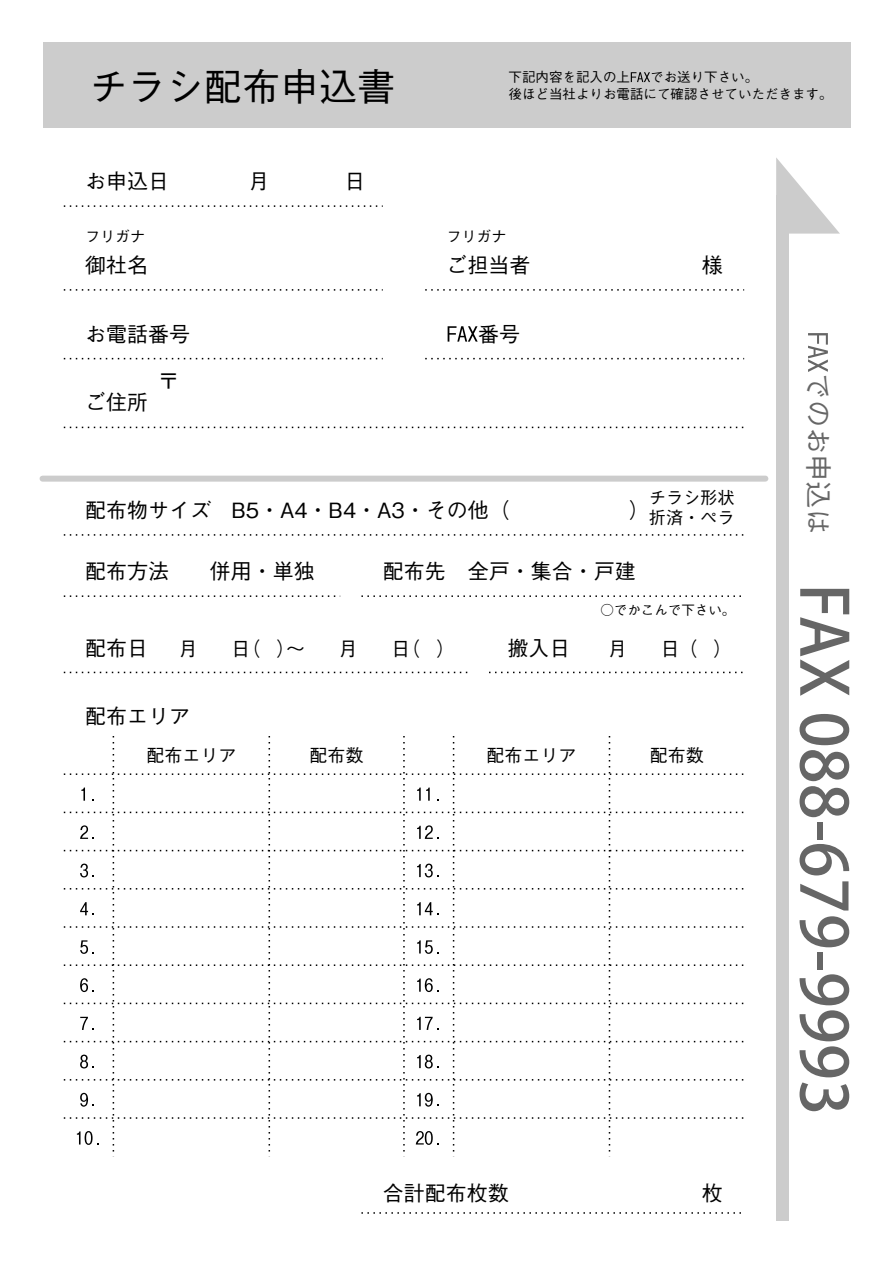
<style>
.page{position:relative;width:893px;height:1263px;background:#fff}
.page>*{position:absolute;margin:0;border:0;box-sizing:border-box;transform-origin:0 0}
.t1{font:500 38.25px "Gothic BBB Pro";color:#000}
.t2{font:500 27.15px "Gothic BBB Pro";color:#666}
.t3{font:500 21px "Gothic BBB Pro";color:#000}
.t4{font:500 19.5px "Gothic BBB Pro";color:#000}
.t5{font:500 18px "Gothic BBB Pro";color:#000}
.t6{font:500 17.1px/20.5px "Gothic BBB Pro";color:#000;text-align:right}
.t7{font:500 15px "Gothic BBB Pro";color:#000}
.t8{font:500 13.5px/16.5px "Gothic BBB Pro";color:#000}
</style>
<div class="page">
<div style="left:43px;top:43px;width:807px;height:85px;background:#ccc"></div>
<svg style="left:64px;top:205px;width:319px;height:2px"></svg>
<svg style="left:64px;top:289px;width:319px;height:2px"></svg>
<svg style="left:64px;top:358px;width:319px;height:1px"></svg>
<svg style="left:425px;top:289px;width:319px;height:2px"></svg>
<svg style="left:425px;top:358px;width:319px;height:1px"></svg>
<svg style="left:64px;top:427px;width:680px;height:1px"></svg>
<svg style="left:64px;top:595px;width:276px;height:2px"></svg>
<svg style="left:64px;top:534px;width:680px;height:2px"></svg>
<svg style="left:361px;top:595px;width:380px;height:2px"></svg>
<svg style="left:489px;top:672px;width:254px;height:1px"></svg>
<svg style="left:361px;top:1212px;width:380px;height:2px"></svg>
<svg style="left:64px;top:672px;width:404px;height:1px"></svg>
<div style="left:43px;top:476px;width:722px;height:6px;background:#ccc"></div>
<div style="left:776px;top:195px;width:13px;height:1025px;background:#ccc"></div>
<svg style="left:776px;top:158px;width:64px;height:76px"></svg>
<svg style="left:631px;top:72px;width:19px;height:10px"></svg>
<svg style="left:448px;top:326px;width:30px;height:16px"></svg>
<svg style="left:64px;top:736px;width:680px;height:416px"></svg>
<svg style="left:808px;top:333px;width:20px;height:39px"></svg>
<svg style="left:800px;top:589px;width:49px;height:107px"></svg>
<svg style="left:799px;top:714px;width:50px;height:103px"></svg>
<div style="left:817px;top:822px;width:5px;height:17px;background:#666"></div>
<svg style="left:799px;top:844px;width:50px;height:31px"></svg>
<svg style="left:800px;top:881px;width:48px;height:29px"></svg>
<svg style="left:799px;top:916px;width:50px;height:31px"></svg>
<div style="left:817px;top:952px;width:5px;height:17px;background:#666"></div>
<svg style="left:799px;top:974px;width:50px;height:137px"></svg>
<h1 class="t1" style="left:89px;top:56px;width:308px">チラシ配布申込書</h1>
<p class="t8" style="left:508px;top:67px;width:123px">下記内容を記入の上</p>
<p class="t8" style="left:508px;top:67px;width:325px;text-indent:142px">でお送り下さい。<br>後ほど当社よりお電話にて確認させていただきます。</p>
<p class="t3" style="left:85px;top:164px;width:85px">お申込日</p>
<p class="t3" style="left:249px;top:164px;width:22px">月</p>
<p class="t3" style="left:345px;top:164px;width:22px">日</p>
<p class="t7" style="left:85px;top:224px;width:61px">フリガナ</p>
<p class="t7" style="left:446px;top:224px;width:61px">フリガナ</p>
<p class="t3" style="left:85px;top:248px;width:64px">御社名</p>
<p class="t3" style="left:446px;top:248px;width:85px">ご担当者</p>
<p class="t3" style="left:702px;top:248px;width:22px">様</p>
<p class="t3" style="left:85px;top:317px;width:106px">お電話番号</p>
<p class="t3" style="left:478px;top:317px;width:43px">番号</p>
<p class="t3" style="left:158px;top:364px;width:22px">〒</p>
<p class="t2" style="left:840px;top:372px;width:165px;rotate:90deg">でのお申込は</p>
<p class="t3" style="left:85px;top:386px;width:64px">ご住所</p>
<p class="t3" style="left:85px;top:493px;width:510px">配布物サイズ B5・A4・B4・A3・その他（　　　　</p>
<p class="t6" style="left:629px;top:485px;width:107px">チラシ形状<sup>）</sup>折済・ペラ</p>
<p class="t3" style="left:383px;top:554px;width:64px">配布先</p>
<p class="t3" style="left:85px;top:554px;width:86px">配布方法</p>
<p class="t3" style="left:210px;top:554px;width:106px">併用・単独</p>
<p class="t3" style="left:468px;top:554px;width:169px">全戸・集合・戸建</p>
<p class="t8" style="left:600px;top:600px;width:136px">○でかこんで下さい。</p>
<p class="t3" style="left:85px;top:631px;width:64px">配布日</p>
<p class="t4" style="left:179px;top:633px;width:21px">月</p>
<p class="t4" style="left:231px;top:633px;width:76px">日（ ）～</p>
<p class="t4" style="left:339px;top:633px;width:21px">月</p>
<p class="t4" style="left:391px;top:633px;width:66px">日（ ）</p>
<p class="t3" style="left:508px;top:631px;width:64px">搬入日</p>
<p class="t4" style="left:608px;top:633px;width:21px">月</p>
<p class="t4" style="left:660px;top:633px;width:74px">日（ ）</p>
<p class="t3" style="left:85px;top:699px;width:106px">配布エリア</p>
<p class="t5" style="left:146px;top:741px;width:91px">配布エリア</p>
<p class="t5" style="left:310px;top:741px;width:55px">配布数</p>
<p class="t5" style="left:486px;top:741px;width:91px">配布エリア</p>
<p class="t5" style="left:650px;top:741px;width:55px">配布数</p>
<p class="t3" style="left:383px;top:1176px;width:127px">合計配布枚数</p>
<p class="t3" style="left:702px;top:1176px;width:22px">枚</p>
</div>
